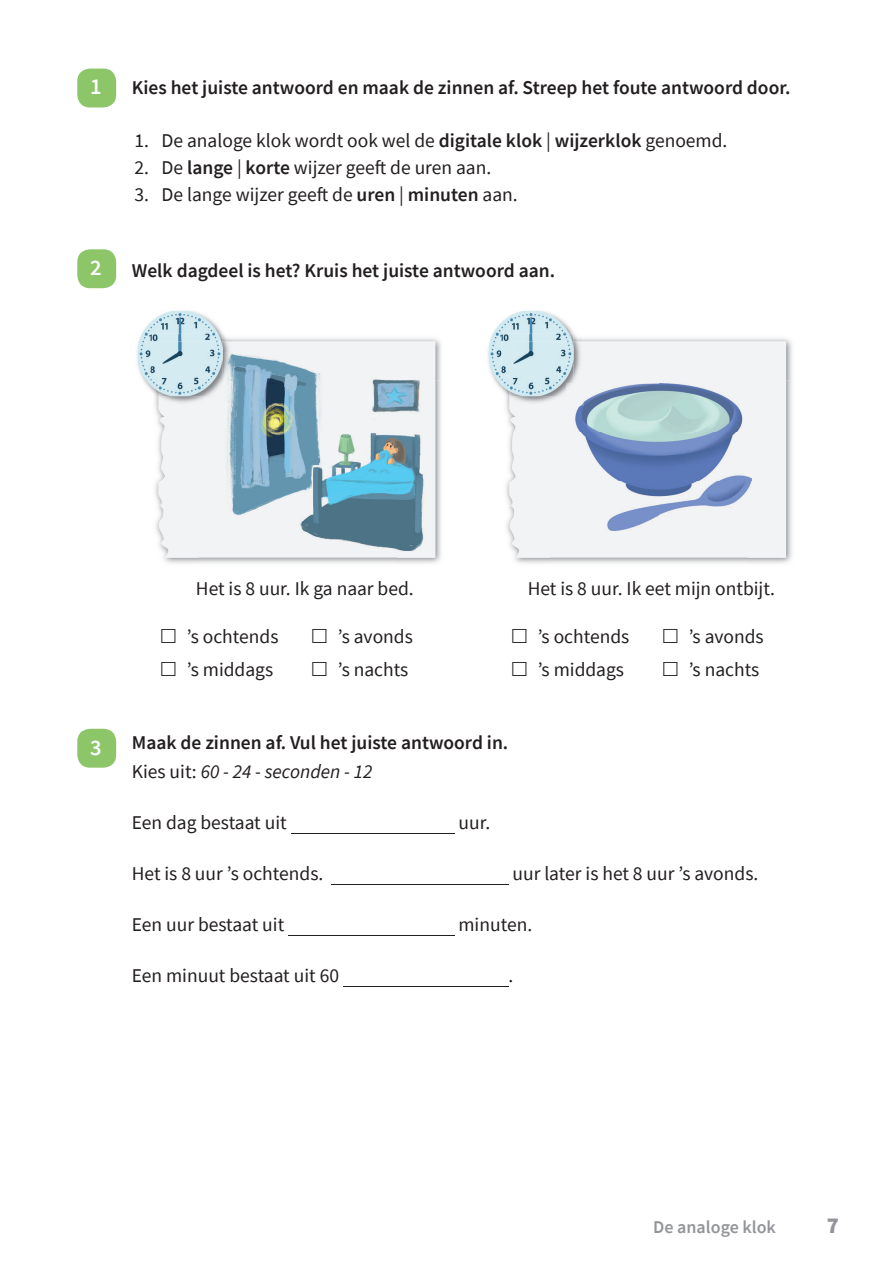
<style>
.page{position:relative;width:893px;height:1263px;background:#fff}
.page>*{position:absolute;margin:0;border:0;box-sizing:border-box;transform-origin:0 0}
.t1{font:600 22.5px "Source Sans Pro";color:#fff}
.t2{font:900 22.5px "Source Sans Pro";color:#939598}
.t3{font:19.5px/32.5px "Source Sans Pro";color:#231f20}
.t4{font:600 19.5px/28.5px "Source Sans Pro";color:#231f20}
.t5{font:600 18px "Source Sans Pro";color:#939598}
.s1{font-weight:600}
.s2{font-weight:400}
.s3{font-weight:400;font-style:italic}
</style>
<div class="page">
<hr style="left:291px;top:833px;width:164px;height:1px;background:#231f20">
<hr style="left:331px;top:884px;width:178px;height:1px;background:#231f20">
<hr style="left:288px;top:935px;width:167px;height:1px;background:#231f20">
<hr style="left:343px;top:986px;width:166px;height:1px;background:#231f20">
<div style="left:77px;top:69px;width:39px;height:38px;background:#8cc669;border-radius:13px"></div>
<div style="left:77px;top:249px;width:39px;height:39px;background:#8cc669;border-radius:13px"></div>
<img style="left:232px;top:338px;width:209px;height:42px">
<img style="left:396px;top:380px;width:45px;height:183px">
<div style="left:159px;top:341px;width:276px;height:217px;background:#f2f3f4"></div>
<img style="left:159px;top:341px;width:73px;height:65px">
<img style="left:138px;top:311px;width:85px;height:79px">
<img style="left:151px;top:334px;width:72px;height:62px">
<img style="left:159px;top:341px;width:64px;height:55px">
<img style="left:583px;top:338px;width:209px;height:42px">
<img style="left:514px;top:558px;width:37px;height:5px">
<img style="left:747px;top:380px;width:45px;height:183px">
<div style="left:509px;top:341px;width:277px;height:217px;background:#f2f3f4"></div>
<img style="left:509px;top:341px;width:74px;height:65px">
<img style="left:488px;top:311px;width:85px;height:79px">
<img style="left:502px;top:334px;width:71px;height:62px">
<img style="left:509px;top:341px;width:64px;height:55px">
<img style="left:224px;top:353px;width:205px;height:198px">
<img style="left:224px;top:353px;width:8px;height:53px">
<img style="left:566px;top:384px;width:186px;height:147px">
<img style="left:566px;top:384px;width:17px;height:22px">
<svg style="left:566px;top:384px;width:7px;height:12px"></svg>
<div style="left:77px;top:729px;width:39px;height:39px;background:#8cc669;border-radius:13px"></div>
<p class="t1" style="left:90px;top:72px;width:13px">1</p>
<p class="t1" style="left:90px;top:253px;width:13px">2</p>
<p class="t4" style="left:132px;top:73px;width:660px">Kies het juiste antwoord en maak de zinnen af. Streep het foute antwoord door.</p>
<p class="t3" style="left:135px;top:124px;width:594px">1. De analoge klok wordt ook wel de <span class="s1">digitale klok</span> | <span class="s1">wijzerklok</span> genoemd.</p>
<p class="t3" style="left:135px;top:151px;width:358px">2. De <span class="s1">lange</span> | <span class="s1">korte</span> wijzer geeft de uren aan.</p>
<p class="t3" style="left:135px;top:178px;width:385px">3. De lange wijzer geeft de <span class="s1">uren</span> | <span class="s1">minuten</span> aan.</p>
<p class="t4" style="left:132px;top:256px;width:425px">Welk dagdeel is het? Kruis het juiste antwoord aan.</p>
<p class="t1" style="left:90px;top:732px;width:13px">3</p>
<p class="t3" style="left:196px;top:572px;width:219px">Het is 8 uur. Ik ga naar bed.</p>
<p class="t3" style="left:528px;top:572px;width:249px">Het is 8 uur. Ik eet mijn ontbijt.</p>
<p class="t3" style="left:187px;top:620px;width:93px">’s ochtends ’s middags</p>
<p class="t3" style="left:338px;top:620px;width:77px">’s avonds ’s nachts</p>
<p class="t3" style="left:538px;top:620px;width:93px">’s ochtends ’s middags</p>
<p class="t3" style="left:689px;top:620px;width:77px">’s avonds ’s nachts</p>
<p class="t4" style="left:132px;top:728px;width:378px">Maak de zinnen af. Vul het juiste antwoord in.<br><span class="s2">Kies uit:</span> <span class="s3">60 - 24 - seconden - 12</span></p>
<p class="t3" style="left:132px;top:806px;width:156px">Een dag bestaat uit</p>
<p class="t3" style="left:458px;top:806px;width:33px">uur.</p>
<p class="t3" style="left:132px;top:857px;width:193px">Het is 8 uur ’s ochtends.</p>
<p class="t3" style="left:512px;top:857px;width:247px">uur later is het 8 uur ’s avonds.</p>
<p class="t3" style="left:132px;top:908px;width:154px">Een uur bestaat uit</p>
<p class="t3" style="left:458px;top:908px;width:75px">minuten.</p>
<p class="t3" style="left:132px;top:959px;width:209px">Een minuut bestaat uit 60</p>
<p class="t3" style="left:509px;top:959px;width:6px">.</p>
<p class="t5" style="left:653px;top:1215px;width:124px">De analoge klok</p>
<p class="t2" style="left:827px;top:1210px;width:14px">7</p>
</div>
